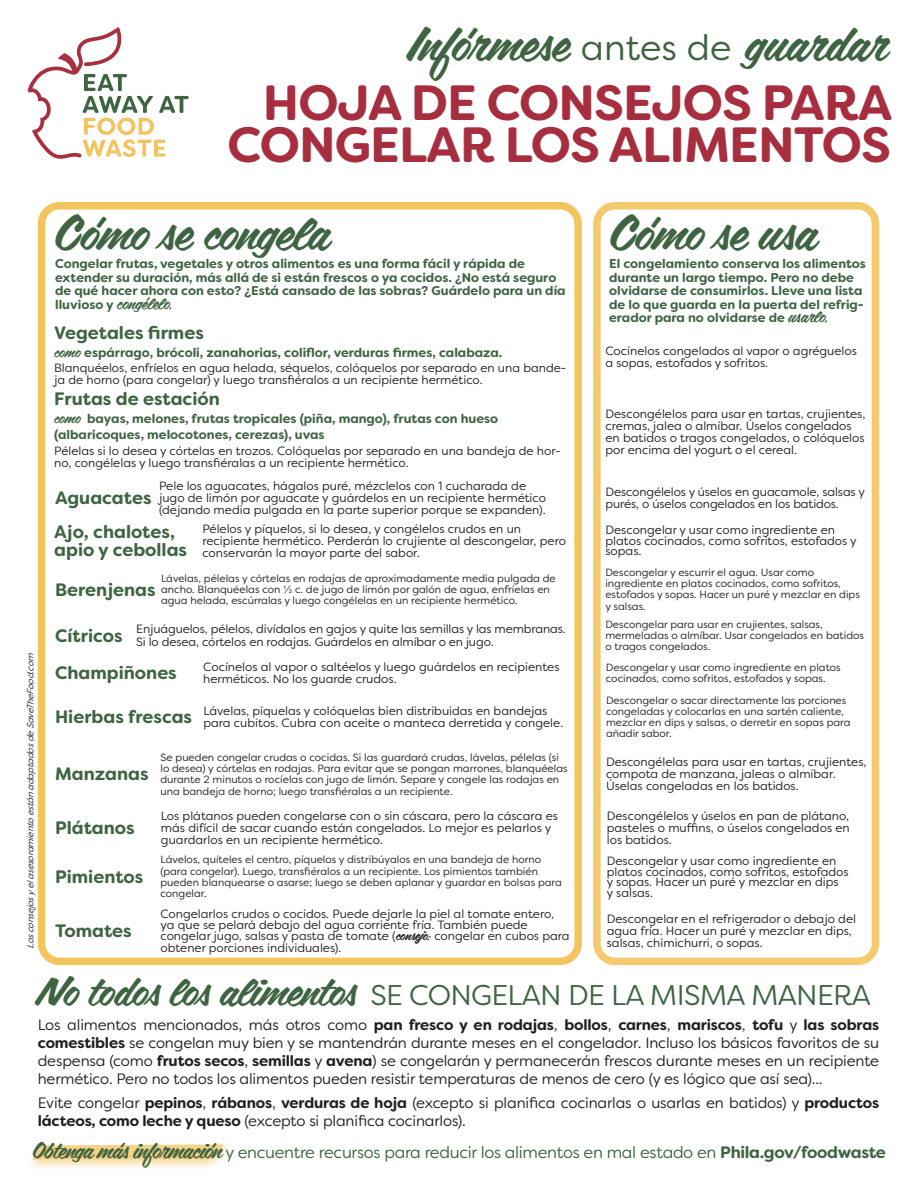
<style>
.page{position:relative;width:918px;height:1188px;background:#fff}
.page>*{position:absolute;margin:0;border:0;box-sizing:border-box;transform-origin:0 0}
.t1{font:700 49.5px/42px "Filson Soft";letter-spacing:-.02em;color:#a72e3e;text-align:right}
.t2{font:48px "Coffee Service";color:#3e6442}
.t3{font:40.5px "Coffee Service";color:#3e6442}
.t4{font:36px "Filson Soft";color:#3e6442}
.t5{font:28.5px "Filson Soft";letter-spacing:-.025em;color:#3e6442}
.t6{font:700 18px/18px "Filson Soft";color:#3e6442}
.t7{font:16.5px "Filson Soft";letter-spacing:-.02em;color:#3e6442}
.t8{font:16.5px "Coffee Service";color:#3e6442}
.t9{font:15px/18px "Filson Soft";letter-spacing:-.01em;color:#231f20;text-align:justify}
.t10{font:700 12.75px/13.5px "Filson Soft";color:#3e6442}
.t11{font:12px/12px "Filson Soft";color:#231f20}
.t12{font:10.5px/11.2px "Filson Soft";color:#231f20}
.t13{font:italic 9px "Filson Soft";color:#231f20}
.s1{font-family:"Filson Soft";font-weight:700;font-size:12.75px}
.s2{font-family:"Coffee Service";font-weight:400;font-size:16.5px}
.s3{font-family:"Coffee Service";font-weight:400;font-size:15px}
.s4{font-family:"Coffee Service";font-size:13.5px}
.s5{font-weight:700}
.s6{font-family:"Coffee Service";font-size:22.5px}
</style>
<div class="page">
<div style="left:25px;top:1138px;width:209px;height:35px;background:#f4c45f;opacity:.75"></div>
<svg style="left:31px;top:1143px;width:194px;height:18px;background:#f7da9d"></svg>
<div style="left:38px;top:202px;width:544px;height:763px;border:8px solid #f4c45f;border-radius:18px"></div>
<svg style="left:28px;top:27px;width:160px;height:132px"></svg>
<div style="left:593px;top:202px;width:286px;height:763px;border:8px solid #f4c45f;border-radius:18px"></div>
<p class="t2" style="left:408px;top:11px;width:163px">Infórmese</p>
<p class="t4" style="left:581px;top:24px;width:152px">antes de</p>
<p class="t2" style="left:745px;top:11px;width:147px">guardar</p>
<p class="t1" style="left:228px;top:82px;width:666px">HOJA DE CONSEJOS PARA<br>CONGELAR LOS ALIMENTOS</p>
<p class="t2" style="left:54px;top:200px;width:276px">Cómo se congela</p>
<p class="t2" style="left:609px;top:200px;width:209px">Cómo se usa</p>
<p class="t10" style="left:55px;top:257px;width:512px">Congelar frutas, vegetales y otros alimentos es una forma fácil y rápida de extender su duración, más allá de si están frescos o ya cocidos. ¿No está seguro de qué hacer ahora con esto? ¿Está cansado de las sobras? Guárdelo para un día</p>
<p class="t8" style="left:55px;top:292px;width:119px"><span class="s1">lluvioso y</span> congélelo.</p>
<p class="t10" style="left:609px;top:257px;width:258px">El congelamiento conserva los alimentos durante un largo tiempo. Pero no debe olvidarse de consumirlos. Lleve una lista de lo que guarda en la puerta del refrig&shy;erador para no olvidarse de <span class="s2">usarlo.</span></p>
<p class="t6" style="left:54px;top:324px;width:151px">Vegetales firmes</p>
<p class="t10" style="left:54px;top:346px;width:450px"><span class="s3">como</span> espárrago, brócoli, zanahorias, coliflor, verduras firmes, calabaza.</p>
<p class="t6" style="left:54px;top:390px;width:167px">Frutas de estación</p>
<p class="t10" style="left:54px;top:411px;width:445px;line-height:15.3px"><span class="s3">como</span> bayas, melones, frutas tropicales (piña, mango), frutas con hueso (albaricoques, melocotones, cerezas), uvas</p>
<p class="t11" style="left:605px;top:345px;width:253px">Cocínelos congelados al vapor o agréguelos a sopas, estofados y sofritos.</p>
<p class="t11" style="left:54px;top:361px;width:514px">Blanquéelos, enfríelos en agua helada, séquelos, colóquelos por separado en una bande&shy;ja de horno (para congelar) y luego transfiéralos a un recipiente hermético.</p>
<p class="t11" style="left:605px;top:408px;width:261px">Descongélelos para usar en tartas, crujientes, cremas, jalea o almíbar. Úselos congelados en batidos o tragos congelados, o colóquelos por encima del yogurt o el cereal.</p>
<p class="t11" style="left:54px;top:445px;width:508px">Pélelas si lo desea y córtelas en trozos. Colóquelas por separado en una bandeja de hor&shy;no, congélelas y luego transfiéralas a un recipiente hermético.</p>
<p class="t6" style="left:55px;top:489px;width:98px">Aguacates</p>
<p class="t11" style="left:159px;top:479px;width:388px">Pele los aguacates, hágalos puré, mézclelos con 1 cucharada de jugo de limón por aguacate y guárdelos en un recipiente hermético (dejando media pulgada en la parte superior porque se expanden).</p>
<p class="t11" style="left:605px;top:485px;width:261px">Descongélelos y úselos en guacamole, salsas y purés, o úselos congelados en los batidos.</p>
<p class="t11" style="left:202px;top:522px;width:365px">Pélelos y píquelos, si lo desea, y congélelos crudos en un recipiente hermético. Perderán lo crujiente al descongelar, pero conservarán la mayor parte del sabor.</p>
<p class="t6" style="left:54px;top:523px;width:134px">Ajo, chalotes, apio y cebollas</p>
<p class="t11" style="left:605px;top:525px;width:253px;line-height:10.5px">Descongelar y usar como ingrediente en platos cocinados, como sofritos, estofados y sopas.</p>
<p class="t13" style="left:25px;top:949px;width:301px;rotate:-90deg">LosconsejosyelasesoramientoestánadaptadosdeSaveTheFood.com</p>
<p class="t6" style="left:55px;top:580px;width:102px">Berenjenas</p>
<p class="t12" style="left:161px;top:572px;width:396px">Lávelas, pélelas y córtelas en rodajas de aproximadamente media pulgada de ancho. Blanquéelas con ½ c. de jugo de limón por galón de agua, enfríelas en agua helada, escúrralas y luego congélelas en un recipiente hermético.</p>
<p class="t12" style="left:605px;top:566px;width:256px">Descongelar y escurrir el agua. Usar como ingrediente en platos cocinados, como sofritos, estofados y sopas. Hacer un puré y mezclar en dips y salsas.</p>
<p class="t6" style="left:55px;top:626px;width:69px">Cítricos</p>
<p class="t11" style="left:136px;top:622px;width:431px;line-height:13.5px">Enjuáguelos, pélelos, divídalos en gajos y quite las semillas y las membranas.<br>Si lo desea, córtelos en rodajas. Guárdelos en almíbar o en jugo.</p>
<p class="t12" style="left:605px;top:618px;width:260px">Descongelar para usar en crujientes, salsas, mermeladas o almíbar. Usar congelados en batidos o tragos congelados.</p>
<p class="t11" style="left:203px;top:661px;width:358px">Cocínelos al vapor o saltéelos y luego guárdelos en recipientes</p>
<p class="t6" style="left:55px;top:664px;width:123px">Champiñones</p>
<p class="t11" style="left:203px;top:673px;width:195px">herméticos. No los guarde crudos.</p>
<p class="t12" style="left:606px;top:662px;width:236px">Descongelar y usar como ingrediente en platos cocinados, como sofritos, estofados y sopas.</p>
<p class="t6" style="left:55px;top:708px;width:139px">Hierbas frescas</p>
<p class="t11" style="left:203px;top:705px;width:346px">Lávelas, píquelas y colóquelas bien distribuidas en bandejas</p>
<p class="t11" style="left:203px;top:717px;width:361px">para cubitos. Cubra con aceite o manteca derretida y congele.</p>
<p class="t12" style="left:606px;top:694px;width:246px">Descongelar o sacar directamente las porciones congeladas y colocarlas en una sartén caliente, mezclar en dips y salsas, o derretir en sopas para añadir sabor.</p>
<p class="t6" style="left:55px;top:765px;width:95px">Manzanas</p>
<p class="t12" style="left:160px;top:751px;width:409px">Se pueden congelar crudas o cocidas. Si las guardará crudas, lávelas, pélelas (si lo desea) y córtelas en rodajas. Para evitar que se pongan marrones, blanquéelas durante 2 minutos o rocíelas con jugo de limón. Separe y congele las rodajas en una bandeja de horno; luego transfiéralas a un recipiente.</p>
<p class="t11" style="left:606px;top:756px;width:262px">Descongélelas para usar en tartas, crujientes, compota de manzana, jaleas o almíbar.<br>Úselas congeladas en los batidos.</p>
<p class="t6" style="left:55px;top:819px;width:81px">Plátanos</p>
<p class="t11" style="left:161px;top:810px;width:398px">Los plátanos pueden congelarse con o sin cáscara, pero la cáscara es más difícil de sacar cuando están congelados. Lo mejor es pelarlos y guardarlos en un recipiente hermético.</p>
<p class="t11" style="left:607px;top:810px;width:244px;text-align:justify">Descongélelos y úselos en pan de plátano, pasteles o muffins, o úselos congelados en los batidos.</p>
<p class="t6" style="left:55px;top:868px;width:90px">Pimientos</p>
<p class="t6" style="left:55px;top:922px;width:78px">Tomates</p>
<p class="t12" style="left:160px;top:854px;width:403px">Lávelos, quíteles el centro, píquelos y distribúyalos en una bandeja de horno (para congelar). Luego, transfiéralos a un recipiente. Los pimientos también pueden blanquearse o asarse; luego se deben aplanar y guardar en bolsas para congelar.</p>
<p class="t11" style="left:607px;top:856px;width:243px;line-height:10.5px">Descongelar y usar como ingrediente en platos cocinados, como sofritos, estofados y sopas. Hacer un puré y mezclar en dips<br>y salsas.</p>
<p class="t11" style="left:160px;top:908px;width:411px;line-height:11.2px">Congelarlos crudos o cocidos. Puede dejarle la piel al tomate entero, ya que se pelará debajo del agua corriente fría. También puede congelar jugo, salsas y pasta de tomate (<span class="s4">consejo:</span> congelar en cubos para obtener porciones individuales).</p>
<p class="t11" style="left:607px;top:913px;width:251px">Descongelar en el refrigerador o debajo del agua fría. Hacer un puré y mezclar en dips, salsas, chimichurri, o sopas.</p>
<p class="t3" style="left:38px;top:964px;width:320px">No todos los alimentos</p>
<p class="t5" style="left:370px;top:976px;width:502px">SE CONGELAN DE LA MISMA MANERA</p>
<p class="t9" style="left:38px;top:1015px;width:843px">Los alimentos mencionados, más otros como <span class="s5">pan fresco y en rodajas</span>, <span class="s5">bollos</span>, <span class="s5">carnes</span>, <span class="s5">mariscos</span>, <span class="s5">tofu</span> y <span class="s5">las sobras comestibles</span> se congelan muy bien y se mantendrán durante meses en el congelador. Incluso los básicos favoritos de su despensa (como <span class="s5">frutos secos</span>, <span class="s5">semillas</span> y <span class="s5">avena</span>) se congelarán y permanecerán frescos durante meses en un recipiente hermético. Pero no todos los alimentos pueden resistir temperaturas de menos de cero (y es lógico que así sea)...</p>
<p class="t9" style="left:38px;top:1094px;width:843px">Evite congelar <span class="s5">pepinos</span>, <span class="s5">rábanos</span>, <span class="s5">verduras de hoja</span> (excepto si planifica cocinarlas o usarlas en batidos) y <span class="s5">productos lácteos, como leche y queso</span> (excepto si planifica cocinarlos).</p>
<p class="t7" style="left:32px;top:1142px;width:856px"><span class="s6">Obtenga más información</span> y encuentre recursos para reducir los alimentos en mal estado en <span class="s5">Phila.gov/foodwaste</span></p>
</div>
